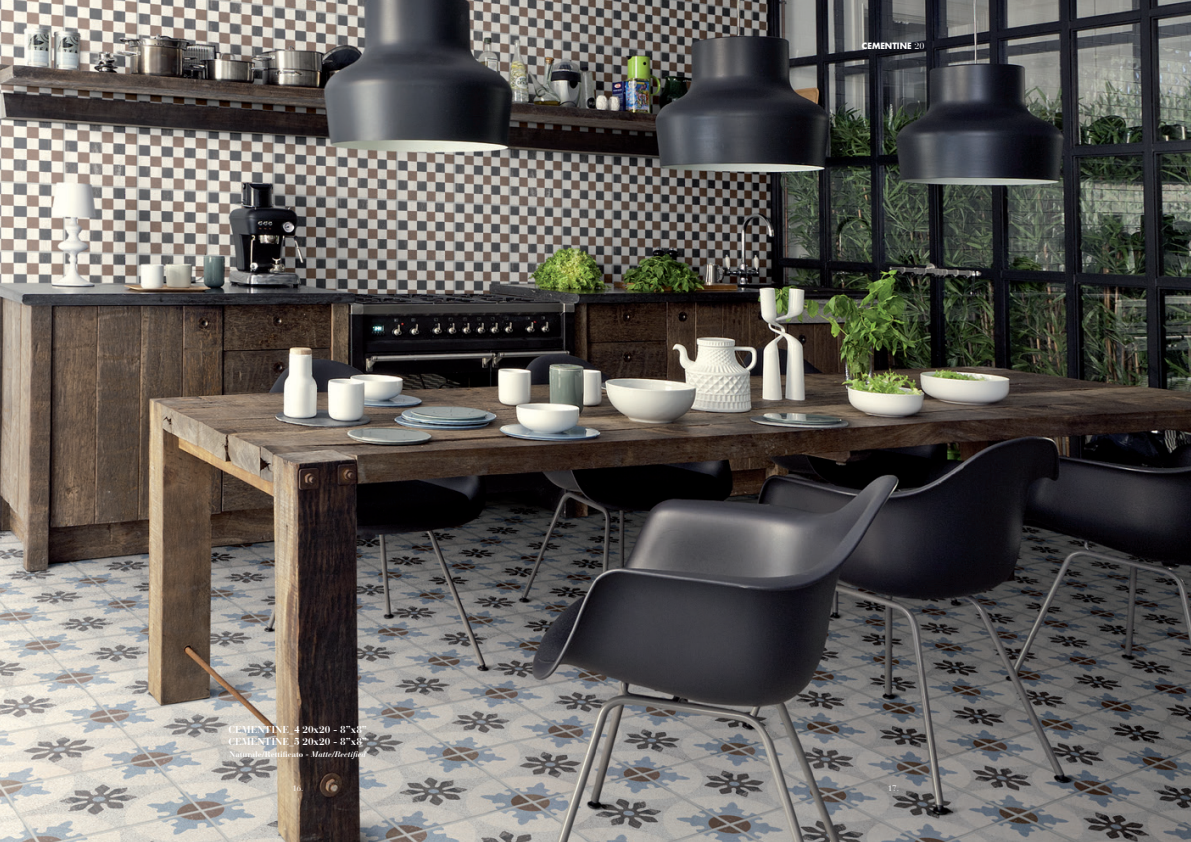
<style>
.page{position:relative;width:1191px;height:842px;background:#fff}
.page>*{position:absolute;margin:0;border:0;box-sizing:border-box;transform-origin:0 0}
.t1{font:700 10px "Bauer Bodoni Std";color:#fff}
.t2{font:700 8.4px "Futura Std";color:#fff}
.t3{font:700 8px "Bauer Bodoni Std";color:#fff}
.t4{font:8px "Bauer Bodoni Std";color:#fff}
.s1{font-style:italic}
.s2{font-family:"Bauer Bodoni";font-weight:400;font-size:9px}
</style>
<div class="page">
<img style="left:0;top:0;width:1191px;height:842px">
<p class="t1" style="left:228px;top:723px;width:140px">CEMENTINE_4 20x20 - 8”x8”</p>
<p class="t1" style="left:228px;top:735px;width:140px">CEMENTINE_5 20x20 - 8”x8”</p>
<p class="t3" style="left:230px;top:749px;width:138px">Naturale/Rettificato - <span class="s1">Matte/Rectified</span></p>
<p class="t2" style="left:862px;top:41px;width:64px">CEMENTINE <span class="s2">20</span></p>
<p class="t4" style="left:292px;top:784px;width:13px">16.</p>
<p class="t4" style="left:888px;top:784px;width:13px">17.</p>
</div>
